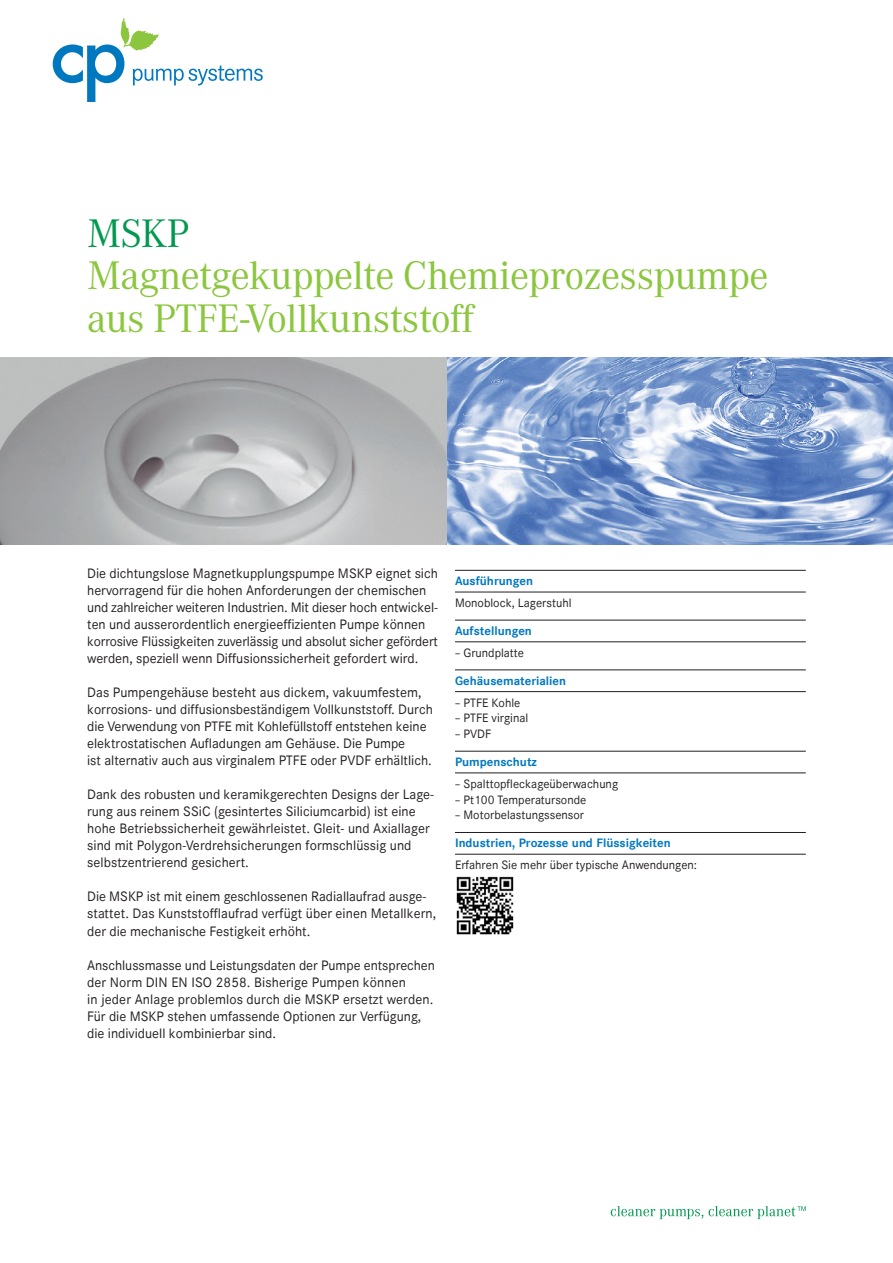
<style>
.page{position:relative;width:893px;height:1263px;background:#fff}
.page>*{position:absolute;margin:0;border:0;box-sizing:border-box;transform-origin:0 0}
._102_Titel_Zeile_2{font:39px/42.5px "Corporate A";letter-spacing:-.015em;color:#8bc63e}
._101_Titel_Zeile_1{font:39px "Corporate A";color:#00994e}
._202_Lauftext{font:13.5px/17px "Corporate S";color:#231f20}
._303_Aufzählung{font:12px "Corporate S";color:#231f20}
._301_Titel_Aufzählun{font:700 12px "Corporate S";color:#0078c0}
</style>
<div class="page">
<hr style="left:455px;top:570px;width:351px;height:1px;background:#231f20">
<hr style="left:455px;top:592px;width:351px;height:1px;background:#231f20">
<hr style="left:455px;top:620px;width:351px;height:1px;background:#231f20">
<hr style="left:455px;top:641px;width:351px;height:1px;background:#231f20">
<hr style="left:455px;top:670px;width:351px;height:1px;background:#231f20">
<hr style="left:455px;top:691px;width:351px;height:1px;background:#231f20">
<hr style="left:455px;top:751px;width:351px;height:1px;background:#231f20">
<hr style="left:455px;top:773px;width:351px;height:1px;background:#231f20">
<hr style="left:455px;top:832px;width:351px;height:1px;background:#231f20">
<hr style="left:455px;top:854px;width:351px;height:1px;background:#231f20">
<img style="left:456px;top:876px;width:58px;height:59px">
<svg style="left:53px;top:18px;width:210px;height:84px"></svg>
<svg style="left:611px;top:1206px;width:92px;height:13px"></svg>
<svg style="left:709px;top:1206px;width:97px;height:13px"></svg>
<img style="left:0;top:357px;width:893px;height:187px">
<p class="_101_Titel_Zeile_1" style="left:87px;top:210px;width:104px">MSKP</p>
<p class="_102_Titel_Zeile_2" style="left:87px;top:255px;width:683px">Magnetgekuppelte Chemieprozesspumpe aus PTFE-Vollkunststoff</p>
<p class="_202_Lauftext" style="left:87px;top:565px;width:352px">Die dichtungslose Magnetkupplungspumpe MSKP eignet sich hervorragend für die hohen Anforderungen der chemischen und zahlreicher weiteren Industrien. Mit dieser hoch entwickel&shy;ten und ausserordentlich energieeffizienten Pumpe können korrosive Flüssigkeiten zuverlässig und absolut sicher gefördert werden, speziell wenn Diffusionssicherheit gefordert wird.</p>
<p class="_202_Lauftext" style="left:87px;top:684px;width:347px">Das Pumpengehäuse besteht aus dickem, vakuumfestem, korrosions- und diffusionsbeständigem Vollkunststoff. Durch die Verwendung von PTFE mit Kohlefüllstoff entstehen keine elektrostatischen Aufladungen am Gehäuse. Die Pumpe<br>ist alternativ auch aus virginalem PTFE oder PVDF erhältlich.</p>
<p class="_202_Lauftext" style="left:87px;top:786px;width:348px">Dank des robusten und keramikgerechten Designs der Lage&shy;rung aus reinem SSiC (gesintertes Siliciumcarbid) ist eine hohe Betriebssicherheit gewährleistet. Gleit- und Axiallager sind mit Polygon-Verdrehsicherungen formschlüssig und selbstzentrierend gesichert.</p>
<p class="_202_Lauftext" style="left:87px;top:888px;width:351px">Die MSKP ist mit einem geschlossenen Radiallaufrad ausge&shy;stattet. Das Kunststofflaufrad verfügt über einen Metallkern, der die mechanische Festigkeit erhöht.</p>
<p class="_202_Lauftext" style="left:87px;top:956px;width:349px">Anschlussmasse und Leistungsdaten der Pumpe entsprechen der Norm DIN EN ISO 2858. Bisherige Pumpen können<br>in jeder Anlage problemlos durch die MSKP ersetzt werden.<br>Für die MSKP stehen umfassende Optionen zur Verfügung, die individuell kombinierbar sind.</p>
<p class="_301_Titel_Aufzählun" style="left:455px;top:574px;width:80px">Ausführungen</p>
<p class="_303_Aufzählung" style="left:455px;top:596px;width:118px">Monoblock, Lagerstuhl</p>
<p class="_301_Titel_Aufzählun" style="left:455px;top:623px;width:78px">Aufstellungen</p>
<p class="_303_Aufzählung" style="left:455px;top:645px;width:70px">– Grundplatte</p>
<p class="_301_Titel_Aufzählun" style="left:455px;top:673px;width:113px">Gehäusematerialien</p>
<p class="_303_Aufzählung" style="left:455px;top:695px;width:67px">– PTFE Kohle</p>
<p class="_303_Aufzählung" style="left:455px;top:711px;width:75px">– PTFE virginal</p>
<p class="_303_Aufzählung" style="left:455px;top:727px;width:38px">– PVDF</p>
<p class="_301_Titel_Aufzählun" style="left:455px;top:754px;width:83px">Pumpenschutz</p>
<p class="_303_Aufzählung" style="left:455px;top:776px;width:165px">– Spalttopfleckageüberwachung</p>
<p class="_303_Aufzählung" style="left:455px;top:792px;width:133px">– Pt100 Temperatursonde</p>
<p class="_303_Aufzählung" style="left:455px;top:808px;width:131px">– Motorbelastungssensor</p>
<p class="_301_Titel_Aufzählun" style="left:455px;top:836px;width:217px">Industrien, Prozesse und Flüssigkeiten</p>
<p class="_303_Aufzählung" style="left:455px;top:858px;width:244px">Erfahren Sie mehr über typische Anwendungen:</p>
</div>
